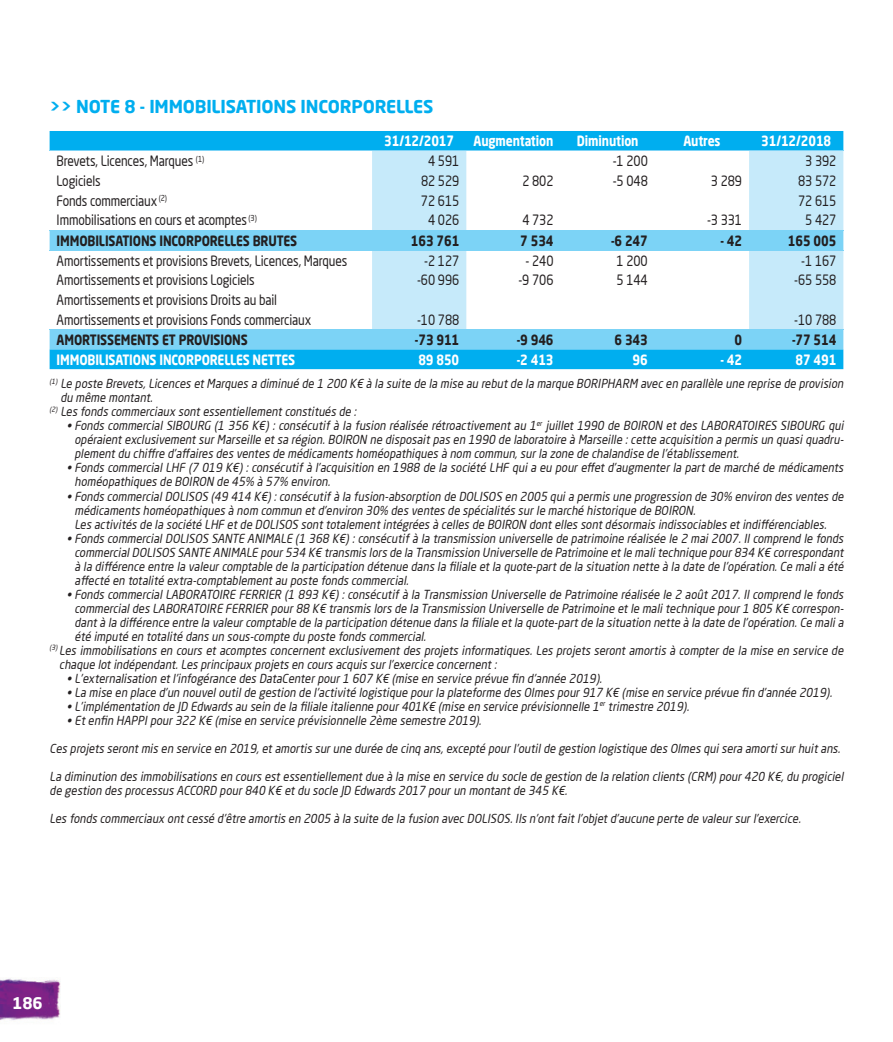
<style>
.page{position:relative;width:893px;height:1042px;background:#fff}
.page>*{position:absolute;margin:0;border:0;box-sizing:border-box;transform-origin:0 0}
.t1{font:700 17.5px "Neo Sans Pro";letter-spacing:-.01em;color:#00aeef}
.t2{font:700 15.92px "Neo Sans Pro";color:#fff}
.t3{font:14px/19.6px "Neo Sans Pro";letter-spacing:-.01em;color:#231f20;scale:.85 1}
.t4{font:700 14px "Neo Sans Pro";letter-spacing:-.01em;color:#231f20;scale:.85 1}
.t5{font:700 14px "Neo Sans Pro";letter-spacing:-.01em;color:#fff;scale:.85 1}
.t6{font:italic 12.25px/14px "Neo Sans Pro";letter-spacing:.01em;color:#231f20;scale:.9 1}
</style>
<div class="page">
<svg style="left:50px;top:131px;width:793px;height:238px;fill:#00aeef"></svg>
<svg style="left:372px;top:151px;width:471px;height:79px"></svg>
<svg style="left:50px;top:231px;width:793px;height:118px"></svg>
<hr style="left:50px;top:329px;width:322px;height:1px;background:#7cd3f6">
<hr style="left:372px;top:329px;width:94px;height:1px;background:#7cd3f6">
<hr style="left:466px;top:329px;width:95px;height:1px;background:#7cd3f6">
<hr style="left:561px;top:329px;width:94px;height:1px;background:#7cd3f6">
<hr style="left:655px;top:329px;width:94px;height:1px;background:#7cd3f6">
<hr style="left:749px;top:329px;width:94px;height:1px;background:#7cd3f6">
<hr style="left:50px;top:230px;width:322px;height:1px;background:#7cd3f6">
<hr style="left:372px;top:230px;width:94px;height:1px;background:#7cd3f6">
<hr style="left:466px;top:230px;width:95px;height:1px;background:#7cd3f6">
<hr style="left:561px;top:230px;width:94px;height:1px;background:#7cd3f6">
<hr style="left:655px;top:230px;width:94px;height:1px;background:#7cd3f6">
<hr style="left:749px;top:230px;width:94px;height:1px;background:#7cd3f6">
<hr style="left:50px;top:150px;width:322px;height:1px;background:#7cd3f6">
<hr style="left:372px;top:150px;width:94px;height:1px;background:#7cd3f6">
<hr style="left:466px;top:150px;width:95px;height:1px;background:#7cd3f6">
<hr style="left:561px;top:150px;width:94px;height:1px;background:#7cd3f6">
<hr style="left:655px;top:150px;width:94px;height:1px;background:#7cd3f6">
<hr style="left:749px;top:150px;width:94px;height:1px;background:#7cd3f6">
<hr style="left:50px;top:250px;width:322px;height:1px;background:#7cd3f6">
<hr style="left:372px;top:250px;width:94px;height:1px;background:#7cd3f6">
<hr style="left:466px;top:250px;width:95px;height:1px;background:#7cd3f6">
<hr style="left:561px;top:250px;width:94px;height:1px;background:#7cd3f6">
<hr style="left:655px;top:250px;width:94px;height:1px;background:#7cd3f6">
<hr style="left:749px;top:250px;width:94px;height:1px;background:#7cd3f6">
<img style="left:0;top:978px;width:61px;height:42px">
<h1 class="t1" style="left:50px;top:95px;width:385px">&gt;&gt; NOTE 8 - IMMOBILISATIONS INCORPORELLES</h1>
<p class="t5" style="left:384px;top:132px;width:84px">31/12/2017</p>
<p class="t5" style="left:474px;top:132px;width:95px">Augmentation</p>
<p class="t5" style="left:577px;top:132px;width:74px">Diminution</p>
<p class="t5" style="left:683px;top:132px;width:45px">Autres</p>
<p class="t5" style="left:761px;top:132px;width:84px">31/12/2018</p>
<p class="t3" style="left:57px;top:151px;width:175px">Brevets, Licences, Marques <sup>(1)</sup></p>
<p class="t3" style="left:428px;top:151px;width:38px">4 591</p>
<p class="t3" style="left:613px;top:151px;width:43px">-1 200</p>
<p class="t3" style="left:805px;top:151px;width:38px">3 392</p>
<p class="t3" style="left:57px;top:171px;width:53px">Logiciels</p>
<p class="t3" style="left:421px;top:171px;width:47px">82 529</p>
<p class="t3" style="left:522px;top:171px;width:38px">2 802</p>
<p class="t3" style="left:613px;top:171px;width:43px">-5 048</p>
<p class="t3" style="left:711px;top:171px;width:38px">3 289</p>
<p class="t3" style="left:798px;top:171px;width:47px">83 572</p>
<p class="t3" style="left:57px;top:191px;width:131px">Fonds commerciaux <sup>(2)</sup></p>
<p class="t3" style="left:421px;top:191px;width:47px">72 615</p>
<p class="t3" style="left:798px;top:191px;width:47px">72 615</p>
<p class="t3" style="left:57px;top:210px;width:237px">Immobilisations en cours et acomptes <sup>(3)</sup></p>
<p class="t3" style="left:428px;top:210px;width:38px">4 026</p>
<p class="t3" style="left:522px;top:210px;width:38px">4 732</p>
<p class="t3" style="left:707px;top:210px;width:43px">-3 331</p>
<p class="t3" style="left:805px;top:210px;width:38px">5 427</p>
<p class="t4" style="left:57px;top:231px;width:285px">IMMOBILISATIONS INCORPORELLES BRUTES</p>
<p class="t4" style="left:411px;top:231px;width:58px">163 761</p>
<p class="t4" style="left:520px;top:231px;width:41px">7 534</p>
<p class="t4" style="left:611px;top:231px;width:45px">-6 247</p>
<p class="t4" style="left:720px;top:231px;width:27px">- 42</p>
<p class="t4" style="left:788px;top:231px;width:58px">165 005</p>
<p class="t3" style="left:57px;top:250px;width:343px">Amortissements et provisions Brevets, Licences, Marques</p>
<p class="t3" style="left:424px;top:250px;width:43px">-2 127</p>
<p class="t3" style="left:526px;top:250px;width:34px">- 240</p>
<p class="t3" style="left:617px;top:250px;width:38px">1 200</p>
<p class="t3" style="left:801px;top:250px;width:43px">-1 167</p>
<p class="t3" style="left:57px;top:270px;width:235px">Amortissements et provisions Logiciels</p>
<p class="t3" style="left:417px;top:270px;width:51px">-60 996</p>
<p class="t3" style="left:518px;top:270px;width:43px">-9 706</p>
<p class="t3" style="left:617px;top:270px;width:38px">5 144</p>
<p class="t3" style="left:794px;top:270px;width:51px">-65 558</p>
<p class="t3" style="left:57px;top:290px;width:301px">Amortissements et provisions Droits au bail<br>Amortissements et provisions Fonds commerciaux</p>
<p class="t3" style="left:417px;top:309px;width:51px">-10 788</p>
<p class="t3" style="left:794px;top:309px;width:51px">-10 788</p>
<p class="t4" style="left:57px;top:331px;width:226px">AMORTISSEMENTS ET PROVISIONS</p>
<p class="t4" style="left:415px;top:331px;width:54px">-73 911</p>
<p class="t4" style="left:517px;top:331px;width:45px">-9 946</p>
<p class="t4" style="left:614px;top:331px;width:41px">6 343</p>
<p class="t4" style="left:734px;top:331px;width:11px">0</p>
<p class="t4" style="left:792px;top:331px;width:54px">-77 514</p>
<p class="t5" style="left:57px;top:350px;width:282px">IMMOBILISATIONS INCORPORELLES NETTES</p>
<p class="t5" style="left:418px;top:350px;width:50px">89 850</p>
<p class="t5" style="left:517px;top:350px;width:45px">-2 413</p>
<p class="t5" style="left:633px;top:350px;width:19px">96</p>
<p class="t5" style="left:720px;top:350px;width:27px">- 42</p>
<p class="t5" style="left:795px;top:350px;width:50px">87 491</p>
<p class="t6" style="left:50px;top:377px;width:886px"><sup>(1)</sup> Le poste Brevets,Licences etMarques a diminué de 1 200 K€ à la suite de la mise au rebutde la marque BORIPHARM avec en parallèle une reprise de provision</p>
<p class="t6" style="left:60px;top:391px;width:107px">du même montant.</p>
<p class="t6" style="left:50px;top:405px;width:345px"><sup>(2)</sup> Les fonds commerciaux sontessentiellementconstitués de :</p>
<p class="t6" style="left:75px;top:419px;width:859px;text-align:justify;text-indent:-8px">• Fonds commercial SIBOURG (1 356 K€) : consécutif à la fusion réalisée rétroactivement au 1<sup>er</sup> juillet 1990 de BOIRON et des LABORATOIRES SIBOURG qui opéraientexclusivementsurMarseille etsa région.BOIRON ne disposaitpas en 1990 de laboratoire à Marseille :cette acquisition a permis un quasiquadru&shy;plementdu chiffre d’affaires des ventes de médicaments homéopathiques à nom commun,surla zone de chalandise de l’établissement.</p>
<p class="t6" style="left:75px;top:461px;width:859px;text-indent:-8px">• Fonds commercial LHF (7 019 K€) : consécutif à l’acquisition en 1988 de la société LHF qui a eu pour effet d’augmenter la part de marché de médicaments homéopathiques de BOIRON de 45% à 57% environ.</p>
<p class="t6" style="left:74px;top:489px;width:859px;text-indent:-7px">• Fonds commercialDOLISOS (49 414 K€):consécutifà la fusion-absorption de DOLISOS en 2005 quia permis une progression de 30% environ des ventes de médicaments homéopathiques à nom commun etd’environ 30% des ventes de spécialités surle marché historique de BOIRON.<br>Les activités de la société LHF etde DOLISOS sonttotalementintégrées à celles de BOIRON dontelles sontdésormais indissociables etindifférenciables.</p>
<p class="t6" style="left:75px;top:531px;width:859px;text-align:justify;text-indent:-8px">• Fonds commercialDOLISOS SANTE ANIMALE (1 368 K€):consécutifà la transmission universelle de patrimoine réalisée le 2 mai2007.Ilcomprend le fonds commercialDOLISOS SANTE ANIMALE pour534 K€ transmis lors de la Transmission Universelle de Patrimoine etle malitechnique pour834 K€ correspondant à la différence entre la valeurcomptable de la participation détenue dans la filiale etla quote-partde la situation nette à la date de l’opération.Ce malia été affecté en totalité extra-comptablementau poste fonds commercial.</p>
<p class="t6" style="left:67px;top:587px;width:867px">• Fonds commercial LABORATOIRE FERRIER (1 893 K€) : consécutif à la Transmission Universelle de Patrimoine réalisée le 2 août 2017. Il comprend le fonds</p>
<p class="t6" style="left:75px;top:601px;width:859px">commercialdes LABORATOIRE FERRIER pour88 K€ transmis lors de la Transmission Universelle de Patrimoine etle malitechnique pour1 805 K€ correspon-</p>
<p class="t6" style="left:75px;top:615px;width:859px">dantà la différence entre la valeurcomptable de la participation détenue dans la filiale etla quote-partde la situation nette à la date de l’opération.Ce malia</p>
<p class="t6" style="left:75px;top:629px;width:395px">été imputé en totalité dans un sous-compte du poste fonds commercial.</p>
<p class="t6" style="left:50px;top:643px;width:886px"><sup>(3)</sup>Les immobilisations en cours et acomptes concernent exclusivement des projets informatiques. Les projets seront amortis à compter de la mise en service de</p>
<p class="t6" style="left:59px;top:657px;width:490px">chaque lotindépendant.Les principaux projets en cours acquis surl’exercice concernent:</p>
<p class="t6" style="left:67px;top:671px;width:599px">• L’externalisation etl’infogérance des DataCenterpour1 607 K€ (mise en service prévue fin d’année 2019).</p>
<p class="t6" style="left:67px;top:685px;width:854px">• La mise en place d’un nouveloutilde gestion de l’activité logistique pourla plateforme des Olmes pour917 K€ (mise en service prévue fin d’année 2019).</p>
<p class="t6" style="left:67px;top:699px;width:696px">• L’implémentation de JD Edwards au sein de la filiale italienne pour401K€ (mise en service prévisionnelle 1<sup>er</sup> trimestre 2019).</p>
<p class="t6" style="left:67px;top:713px;width:465px">• Etenfin HAPPIpour322 K€ (mise en service prévisionnelle 2ème semestre 2019).</p>
<p class="t6" style="left:50px;top:741px;width:883px">Ces projets serontmis en service en 2019,etamortis surune durée de cinq ans,excepté pourl’outilde gestion logistique des Olmes quisera amortisurhuitans.</p>
<p class="t6" style="left:50px;top:769px;width:886px">La diminution des immobilisations en cours estessentiellementdue à la mise en service du socle de gestion de la relation clients (CRM)pour420 K€,du progiciel de gestion des processus ACCORD pour840 K€ etdu socle JD Edwards 2017 pourun montantde 345 K€.</p>
<p class="t6" style="left:50px;top:811px;width:839px">Les fonds commerciaux ontcessé d’être amortis en 2005 à la suite de la fusion avec DOLISOS.Ils n’ontfaitl’objetd’aucune perte de valeursurl’exercice.</p>
<h2 class="t2" style="left:12px;top:992px;width:32px">186</h2>
</div>
